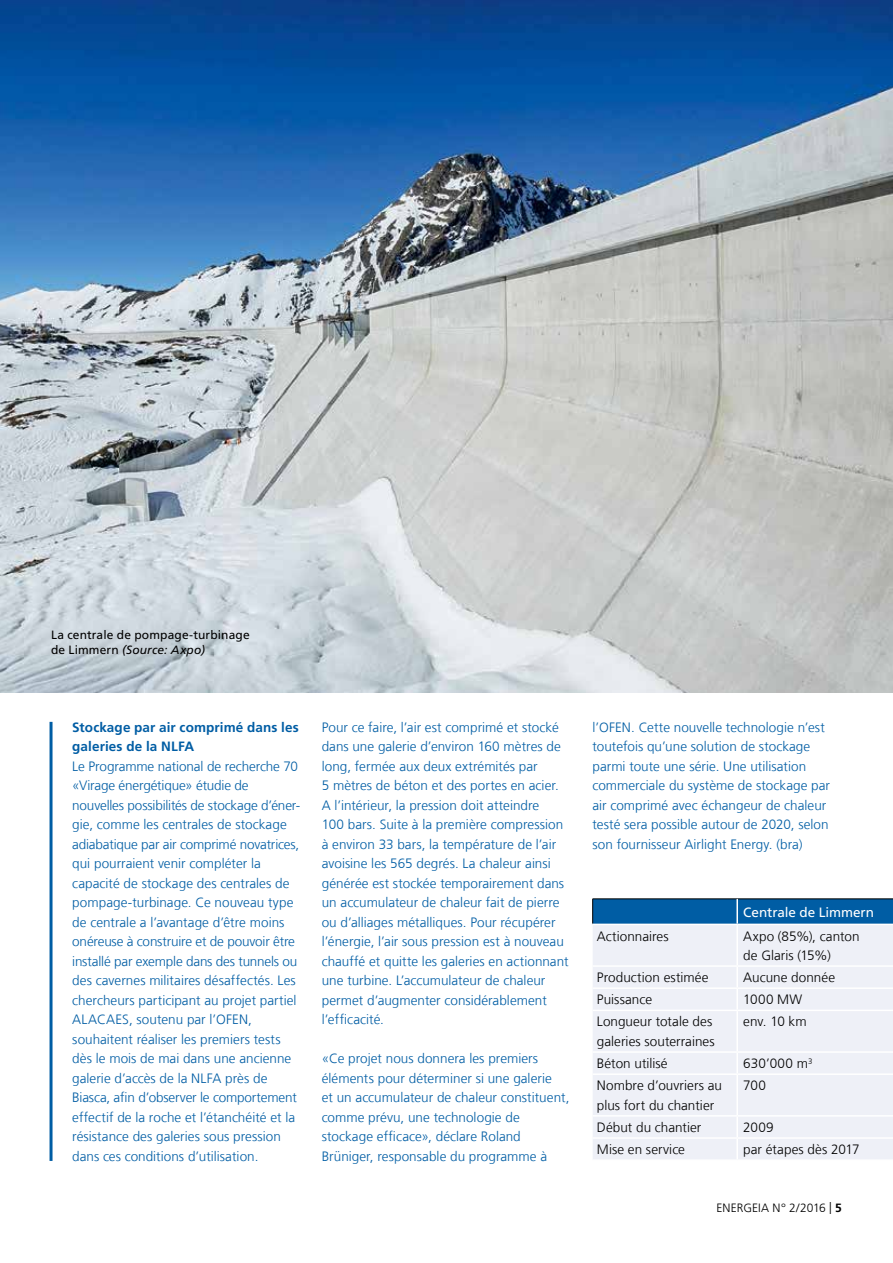
<style>
.page{position:relative;width:893px;height:1263px;background:#fff}
.page>*{position:absolute;margin:0;border:0;box-sizing:border-box;transform-origin:0 0}
.t1{font:300 13.5px/19.5px "Frutiger LT Com";color:#005da4}
.t2{font:300 13.5px/19.5px "Frutiger LT Com";letter-spacing:.005em;color:#000}
.t3{font:700 13.5px/19.5px "Frutiger LT Com";letter-spacing:.01em;color:#005da4}
.t4{font:13.5px "Frutiger LT Com";letter-spacing:-.005em;color:#fff}
.t5{font:12px/15px "Frutiger LT Com";letter-spacing:.01em;color:#000}
.t6{font:300 12px "Frutiger LT Com";color:#000}
.s1{font-style:italic}
.s2{font-weight:700}
</style>
<div class="page">
<hr style="left:50px;top:722px;width:3px;height:439px;background:#005da4">
<div style="left:593px;top:925px;width:300px;height:234px;background:#eef0f7"></div>
<hr style="left:592px;top:898px;width:145px;height:1px;background:#000">
<svg style="left:592px;top:899px;width:301px;height:25px;background:#035da2"></svg>
<hr style="left:737px;top:898px;width:156px;height:1px;background:#000">
<hr style="left:736px;top:899px;width:2px;height:25px;background:#fff">
<hr style="left:736px;top:925px;width:2px;height:40px;background:#fff">
<hr style="left:593px;top:965px;width:144px;height:2px;background:#fff">
<hr style="left:737px;top:965px;width:156px;height:2px;background:#fff">
<hr style="left:736px;top:967px;width:2px;height:20px;background:#fff">
<hr style="left:593px;top:987px;width:144px;height:2px;background:#fff">
<hr style="left:737px;top:987px;width:156px;height:2px;background:#fff">
<hr style="left:736px;top:989px;width:2px;height:20px;background:#fff">
<hr style="left:593px;top:1009px;width:144px;height:2px;background:#fff">
<hr style="left:737px;top:1009px;width:156px;height:2px;background:#fff">
<hr style="left:736px;top:1011px;width:2px;height:40px;background:#fff">
<hr style="left:593px;top:1051px;width:144px;height:2px;background:#fff">
<hr style="left:737px;top:1051px;width:156px;height:2px;background:#fff">
<hr style="left:736px;top:1053px;width:2px;height:20px;background:#fff">
<hr style="left:593px;top:1073px;width:144px;height:2px;background:#fff">
<hr style="left:737px;top:1073px;width:156px;height:2px;background:#fff">
<hr style="left:736px;top:1075px;width:2px;height:40px;background:#fff">
<hr style="left:593px;top:1115px;width:144px;height:1px;background:#fff">
<hr style="left:737px;top:1115px;width:156px;height:1px;background:#fff">
<hr style="left:736px;top:1116px;width:2px;height:21px;background:#fff">
<hr style="left:593px;top:1137px;width:144px;height:2px;background:#fff">
<hr style="left:737px;top:1137px;width:156px;height:2px;background:#fff">
<hr style="left:736px;top:1139px;width:2px;height:20px;background:#fff">
<img style="left:0;top:0;width:893px;height:693px">
<p class="t5" style="left:51px;top:627px;width:200px">La centrale de pompage-turbinage de Limmern <span class="s1">(Source: Axpo)</span></p>
<p class="t3" style="left:72px;top:717px;width:228px">Stockage par air comprimé dans les galeries de la NLFA</p>
<p class="t1" style="left:72px;top:756px;width:229px">Le Programme national de recherche 70 «Virage énergétique» étudie de nouvelles possibilités de stockage d’éner&shy;gie, comme les centrales de stockage adiabatique par air comprimé novatrices, qui pourraient venir compléter la capacité de stockage des centrales de pompage-turbinage. Ce nouveau type de centrale a l’avantage d’être moins onéreuse à construire et de pouvoir être installé par exemple dans des tunnels ou des cavernes militaires désaffectés. Les chercheurs participant au projet partiel ALACAES, soutenu par l’OFEN, souhaitent réaliser les premiers tests dès le mois de mai dans une ancienne galerie d’accès de la NLFA près de Biasca, afin d’observer le comportement effectif de la roche et l’étanchéité et la résistance des galeries sous pression dans ces conditions d’utilisation.</p>
<p class="t1" style="left:322px;top:717px;width:248px">Pour ce faire, l’air est comprimé et stocké dans une galerie d’environ 160 mètres de long, fermée aux deux extrémités par<br>5 mètres de béton et des portes en acier.<br>A l’intérieur, la pression doit atteindre<br>100 bars. Suite à la première compression à environ 33 bars, la température de l’air avoisine les 565 degrés. La chaleur ainsi générée est stockée temporairement dans un accumulateur de chaleur fait de pierre ou d’alliages métalliques. Pour récupérer l’énergie, l’air sous pression est à nouveau chauffé et quitte les galeries en actionnant une turbine. L’accumulateur de chaleur permet d’augmenter considérablement l’efficacité.</p>
<p class="t1" style="left:322px;top:1049px;width:249px">«Ce projet nous donnera les premiers éléments pour déterminer si une galerie<br>et un accumulateur de chaleur constituent, comme prévu, une technologie de stockage efficace», déclare Roland Brüniger, responsable du programme à</p>
<p class="t1" style="left:592px;top:717px;width:239px">l’OFEN. Cette nouvelle technologie n’est toutefois qu’une solution de stockage parmi toute une série. Une utilisation commerciale du système de stockage par air comprimé avec échangeur de chaleur testé sera possible autour de 2020, selon son fournisseur Airlight Energy. (bra)</p>
<p class="t4" style="left:743px;top:904px;width:132px">Centrale de Limmern</p>
<p class="t2" style="left:597px;top:926px;width:73px">Actionnaires</p>
<p class="t2" style="left:743px;top:926px;width:118px">Axpo (85%), canton de Glaris (15%)</p>
<p class="t2" style="left:597px;top:968px;width:113px">Production estimée</p>
<p class="t2" style="left:743px;top:968px;width:93px">Aucune donnée</p>
<p class="t2" style="left:597px;top:990px;width:57px">Puissance</p>
<p class="t2" style="left:743px;top:990px;width:61px">1000 MW</p>
<p class="t2" style="left:597px;top:1012px;width:119px">Longueur totale des galeries souterraines</p>
<p class="t2" style="left:743px;top:1012px;width:65px">env. 10 km</p>
<p class="t2" style="left:597px;top:1054px;width:72px">Béton utilisé</p>
<p class="t2" style="left:743px;top:1054px;width:71px">630’000 m<sup>3</sup></p>
<p class="t2" style="left:597px;top:1076px;width:127px">Nombre d’ouvriers au plus fort du chantier</p>
<p class="t2" style="left:743px;top:1076px;width:24px">700</p>
<p class="t2" style="left:597px;top:1118px;width:106px">Début du chantier</p>
<p class="t2" style="left:743px;top:1118px;width:32px">2009</p>
<p class="t2" style="left:597px;top:1140px;width:90px">Mise en service</p>
<p class="t2" style="left:743px;top:1140px;width:118px">par étapes dès 2017</p>
<p class="t6" style="left:716px;top:1201px;width:127px">ENERGEIA N° 2/2016 | <span class="s2">5</span></p>
</div>
